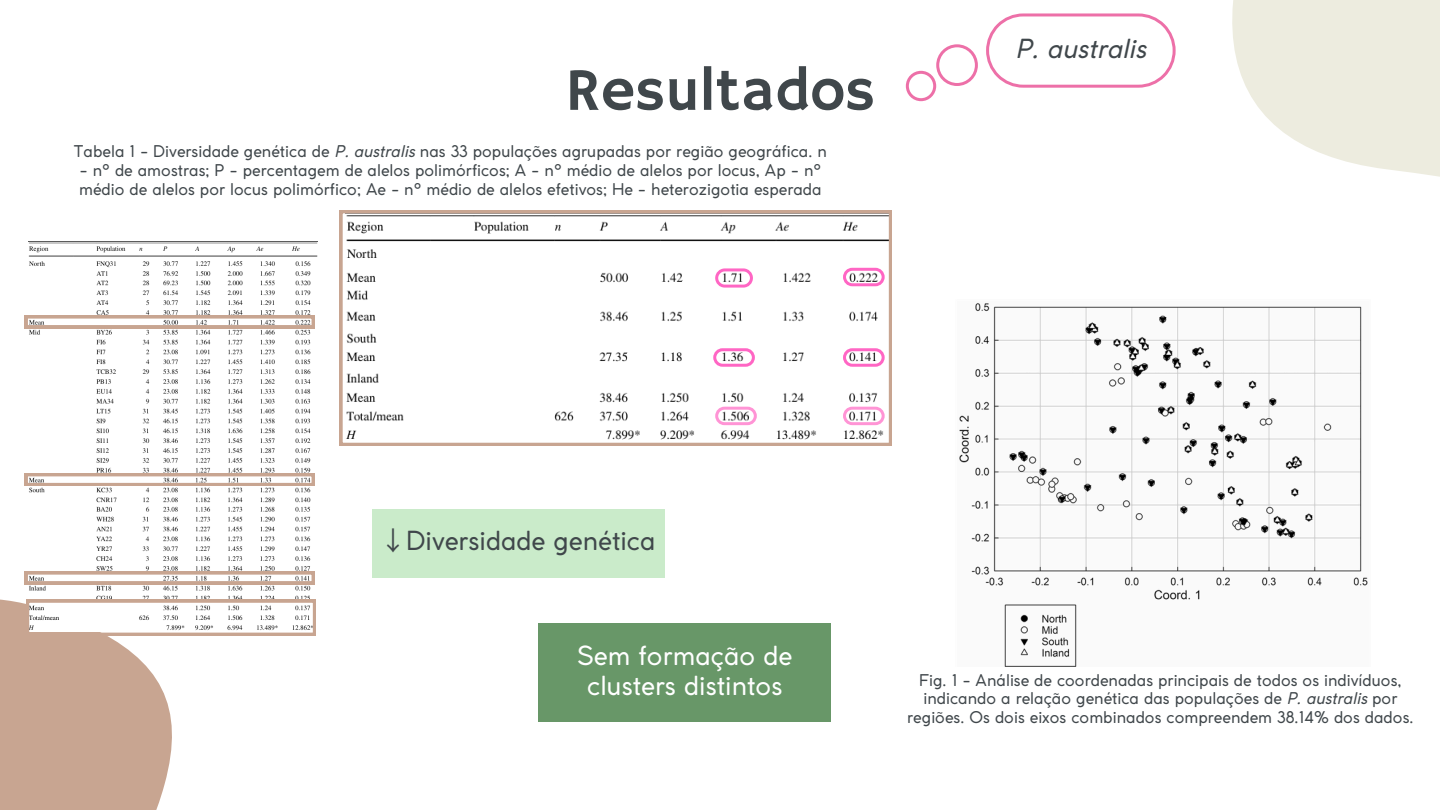
<style>
.page{position:relative;width:1440px;height:810px;background:#fff}
.page>*{position:absolute;margin:0;border:0;box-sizing:border-box;transform-origin:0 0}
.t1{font:60px "Hammersmith One";color:#40474b}
.t2{font:26px/30.8px "Coco Gothic";color:#fff;text-align:center}
.t3{font:26px "Coco Gothic";color:#40474b}
.t4{font:italic 26px "Coco Gothic";color:#40474b}
.t5{font:16px/18.8px "Coco Gothic";color:#40474b;text-align:center}
.s1{font-style:italic}
.s2{font-family:"Noto Sans CJ Ksc"}
</style>
<div class="page">
<svg style="left:1232px;top:0;width:208px;height:177px;fill:#edecdf"></svg>
<div style="left:372px;top:509px;width:292px;height:68px;background:#caebca"></div>
<img style="left:28px;top:241px;width:290px;height:331px">
<svg style="left:25px;top:316px;width:289px;height:12px"></svg>
<svg style="left:25px;top:473px;width:289px;height:13px"></svg>
<svg style="left:0;top:572px;width:316px;height:238px"></svg>
<svg style="left:340px;top:210px;width:552px;height:236px"></svg>
<img style="left:959px;top:303px;width:409px;height:363px">
<div style="left:539px;top:623px;width:292px;height:99px;background:#689768"></div>
<svg style="left:986px;top:13px;width:190px;height:75px"></svg>
<svg style="left:906px;top:44px;width:72px;height:57px"></svg>
<h2 class="t1" style="left:565px;top:56px;width:311px">Resultados</h2>
<p class="t5" style="left:74px;top:143px;width:755px">Tabela 1 - Diversidade genética de <span class="s1">P. australis</span> nas 33 populações agrupadas por região geográfica. n</p>
<p class="t5" style="left:79px;top:162px;width:744px;text-align:left">- nº de amostras; P - percentagem de alelos polimórficos; A - nº médio de alelos por locus, Ap - nº médio de alelos por locus polimórfico; Ae - nº médio de alelos efetivos; He - heterozigotia esperada</p>
<p class="t4" style="left:1016px;top:38px;width:132px">P. australis</p>
<p class="t3" style="left:380px;top:531px;width:277px"><span class="s2">↓</span>Diversidade genética</p>
<p class="t2" style="left:577px;top:642px;width:217px">Sem formação de clusters distintos</p>
<h1 class="t5" style="left:907px;top:672px;width:508px">Fig. 1 - Análise de coordenadas principais de todos os indivíduos, indicando a relação genética das populações de <span class="s1">P. australis</span> por regiões. Os dois eixos combinados compreendem 38.14% dos dados.</h1>
</div>
